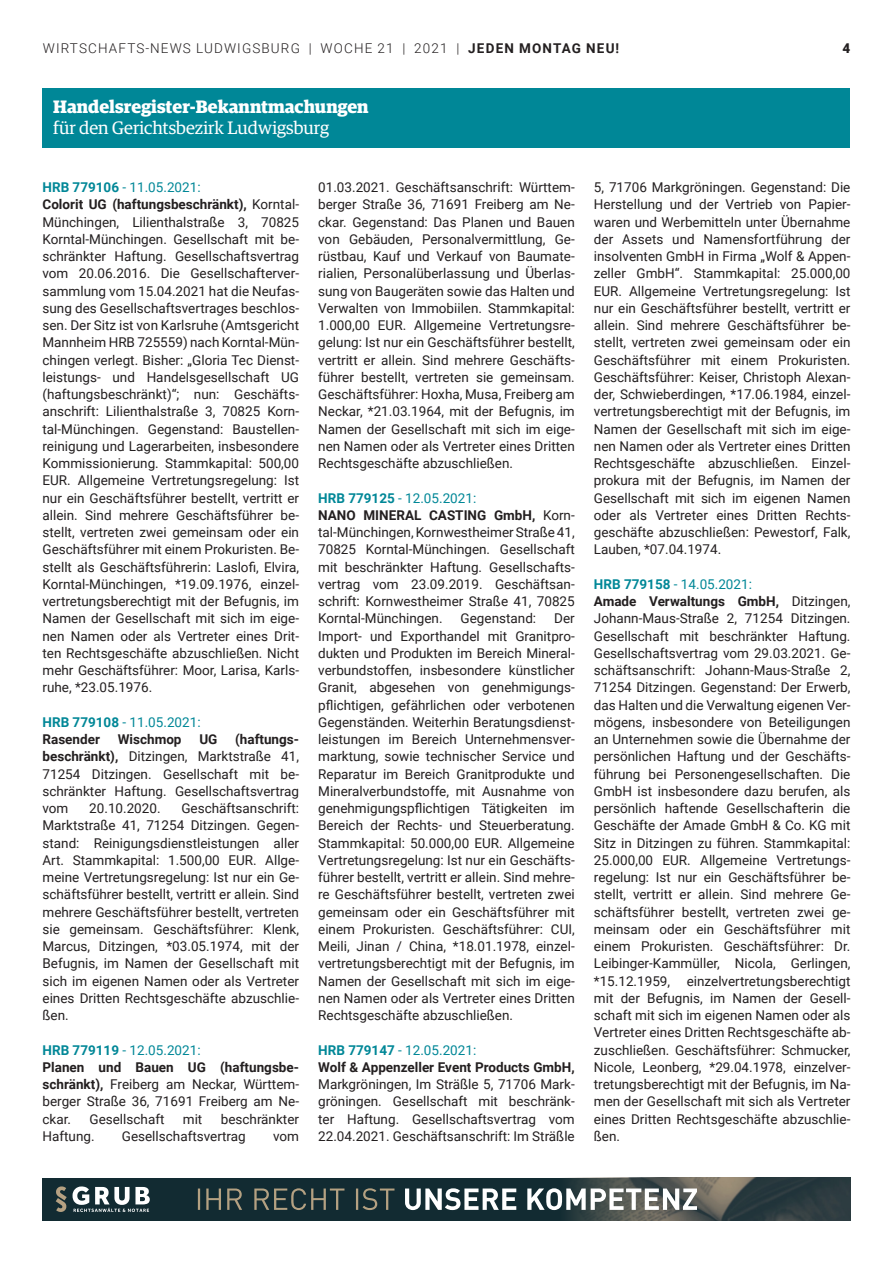
<style>
.page{position:relative;width:893px;height:1263px;background:#fff}
.page>*{position:absolute;margin:0;border:0;box-sizing:border-box;transform-origin:0 0}
.Grundtext{font:700 18px "Guardian Egyp";color:#fff}
.Grundtext-2{font:18px "Guardian Egyp";color:#fff}
.Grundtext-3{font:13.5px/17.2px "Roboto";color:#231f20;text-align:justify}
.HRA-HRB{font:13.5px "Roboto";color:#008797}
.Grundtext-4{font:300 13.5px "Roboto";letter-spacing:.085em;color:#231f20}
.Grundtext-5{font:700 13.5px "Roboto";color:#231f20}
.Grundtext-6{font:900 13.5px "Roboto";color:#231f20}
.s1{font-weight:700}
</style>
<div class="page">
<div style="left:43px;top:88px;width:807px;height:60px;background:#008797"></div>
<div style="left:43px;top:1178px;width:807px;height:42px;background:#122b32"></div>
<img style="left:554px;top:1178px;width:296px;height:42px">
<svg style="left:405px;top:1188px;width:292px;height:22px"></svg>
<svg style="left:198px;top:1188px;width:196px;height:22px"></svg>
<svg style="left:56px;top:1186px;width:11px;height:26px"></svg>
<svg style="left:73px;top:1186px;width:77px;height:26px"></svg>
<p class="Grundtext-4" style="left:43px;top:38px;width:578px">WIRTSCHAFTS-NEWS LUDWIGSBURG | WOCHE 21 | 2021 | <span class="s1">JEDEN MONTAG NEU!</span></p>
<p class="Grundtext-6" style="left:842px;top:38px;width:9px">4</p>
<p class="Grundtext" style="left:53px;top:93px;width:317px">Handelsregister-Bekanntmachungen</p>
<p class="Grundtext-2" style="left:53px;top:116px;width:277px">für den Gerichtsbezirk Ludwigsburg</p>
<p class="HRA-HRB" style="left:43px;top:178px;width:160px"><span class="s1">HRB 779106</span> - 11.05.2021:</p>
<p class="Grundtext-3" style="left:43px;top:195px;width:258px"><span class="s1">Colorit UG (haftungsbeschränkt),</span> Korntal-Münchingen, Lilienthalstraße 3, 70825<br>Korntal-Münchingen. Gesellschaft mit be&shy;schränkter Haftung. Gesellschaftsvertrag vom 20.06.2016. Die Gesellschafterver&shy;sammlung vom 15.04.2021 hat die Neufas&shy;sung des Gesellschaftsvertrages beschlos&shy;sen. Der Sitz ist von Karlsruhe (Amtsgericht Mannheim HRB 725559) nach Korntal-Mün&shy;chingen verlegt. Bisher: „Gloria Tec Dienst&shy;leistungs- und Handelsgesellschaft UG (haftungsbeschränkt)“; nun: Geschäfts&shy;anschrift: Lilienthalstraße 3, 70825 Korn&shy;tal-Münchingen. Gegenstand: Baustellen&shy;reinigung und Lagerarbeiten, insbesondere Kommissionierung. Stammkapital: 500,00<br>EUR. Allgemeine Vertretungsregelung: Ist nur ein Geschäftsführer bestellt, vertritt er allein. Sind mehrere Geschäftsführer be&shy;stellt, vertreten zwei gemeinsam oder ein Geschäftsführer mit einem Prokuristen. Be&shy;stellt als Geschäftsführerin: Laslofi, Elvira, Korntal-Münchingen, *19.09.1976, einzel&shy;vertretungsberechtigt mit der Befugnis, im Namen der Gesellschaft mit sich im eige&shy;nen Namen oder als Vertreter eines Drit&shy;ten Rechtsgeschäfte abzuschließen. Nicht mehr Geschäftsführer: Moor, Larisa, Karls&shy;ruhe, *23.05.1976.</p>
<p class="HRA-HRB" style="left:43px;top:712px;width:160px"><span class="s1">HRB 779108</span> - 11.05.2021:</p>
<p class="Grundtext-5" style="left:43px;top:730px;width:59px">Rasender</p>
<p class="Grundtext-5" style="left:118px;top:730px;width:65px">Wischmop</p>
<p class="Grundtext-5" style="left:199px;top:730px;width:20px">UG</p>
<p class="Grundtext-3" style="left:43px;top:730px;width:258px;text-indent:193px"><span class="s1">(haftungs&shy;beschränkt),</span> Ditzingen, Marktstraße 41, 71254 Ditzingen. Gesellschaft mit be&shy;schränkter Haftung. Gesellschaftsvertrag vom</p>
<p class="Grundtext-3" style="left:43px;top:799px;width:258px;text-indent:139px">Geschäftsanschrift:<br>Marktstraße 41, 71254 Ditzingen. Gegen&shy;stand: Reinigungsdienstleistungen aller Art. Stammkapital: 1.500,00 EUR. Allge&shy;meine Vertretungsregelung: Ist nur ein Ge&shy;schäftsführer bestellt, vertritt er allein. Sind mehrere Geschäftsführer bestellt, vertreten sie gemeinsam. Geschäftsführer: Klenk, Marcus, Ditzingen, *03.05.1974, mit der Befugnis, im Namen der Gesellschaft mit sich im eigenen Namen oder als Vertreter eines Dritten Rechtsgeschäfte abzuschlie&shy;ßen.</p>
<p class="HRA-HRB" style="left:43px;top:1040px;width:160px"><span class="s1">HRB 779119</span> - 12.05.2021:</p>
<p class="Grundtext-3" style="left:43px;top:1058px;width:258px"><span class="s1">Planen und Bauen UG (haftungsbe&shy;schränkt),</span> Freiberg am Neckar, Württem&shy;berger Straße 36, 71691 Freiberg am Ne&shy;ckar.</p>
<p class="Grundtext-3" style="left:89px;top:799px;width:73px">20.10.2020.</p>
<p class="Grundtext-3" style="left:90px;top:1110px;width:76px">Gesellschaft</p>
<p class="Grundtext-3" style="left:183px;top:1110px;width:21px">mit</p>
<p class="Grundtext-3" style="left:221px;top:1110px;width:80px">beschränkter</p>
<p class="Grundtext-3" style="left:43px;top:1127px;width:54px">Haftung.</p>
<p class="Grundtext-3" style="left:122px;top:1127px;width:126px">Gesellschaftsvertrag</p>
<p class="Grundtext-3" style="left:273px;top:1127px;width:27px">vom</p>
<p class="Grundtext-3" style="left:318px;top:178px;width:258px">01.03.2021. Geschäftsanschrift: Württem&shy;berger Straße 36, 71691 Freiberg am Ne&shy;ckar. Gegenstand: Das Planen und Bauen von Gebäuden, Personalvermittlung, Ge&shy;rüstbau, Kauf und Verkauf von Baumate&shy;rialien, Personalüberlassung und Überlas&shy;sung von Baugeräten sowie das Halten und Verwalten von Immobiilen. Stammkapital:<br>1.000,00 EUR. Allgemeine Vertretungsre&shy;gelung: Ist nur ein Geschäftsführer bestellt, vertritt er allein. Sind mehrere Geschäfts&shy;führer bestellt, vertreten sie gemeinsam.<br>Geschäftsführer: Hoxha, Musa, Freiberg am Neckar, *21.03.1964, mit der Befugnis, im Namen der Gesellschaft mit sich im eige&shy;nen Namen oder als Vertreter eines Dritten Rechtsgeschäfte abzuschließen.</p>
<p class="HRA-HRB" style="left:318px;top:488px;width:160px"><span class="s1">HRB 779125</span> - 12.05.2021:</p>
<p class="Grundtext-3" style="left:318px;top:506px;width:258px"><span class="s1">NANO MINERAL CASTING GmbH,</span> Korn&shy;tal-Münchingen, Kornwestheimer Straße 41, 70825 Korntal-Münchingen. Gesellschaft mit beschränkter Haftung. Gesellschafts&shy;vertrag vom 23.09.2019. Geschäftsan&shy;schrift: Kornwestheimer Straße 41, 70825<br>Korntal-Münchingen.</p>
<p class="Grundtext-3" style="left:461px;top:609px;width:77px">Gegenstand:</p>
<p class="Grundtext-3" style="left:318px;top:609px;width:258px;text-indent:236px">Der Import- und Exporthandel mit Granitpro&shy;dukten und Produkten im Bereich Mineral&shy;verbundstoffen, insbesondere künstlicher Granit, abgesehen von genehmigungs&shy;pflichtigen, gefährlichen oder verbotenen Gegenständen. Weiterhin Beratungsdienst&shy;leistungen im Bereich Unternehmensver&shy;marktung, sowie technischer Service und Reparatur im Bereich Granitprodukte und Mineralverbundstoffe, mit Ausnahme von genehmigungspflichtigen Tätigkeiten im Bereich der Rechts- und Steuerberatung.<br>Stammkapital: 50.000,00 EUR. Allgemeine Vertretungsregelung: Ist nur ein Geschäfts&shy;führer bestellt, vertritt er allein. Sind mehre&shy;re Geschäftsführer bestellt, vertreten zwei gemeinsam oder ein Geschäftsführer mit einem Prokuristen. Geschäftsführer: CUI, Meili, Jinan / China, *18.01.1978, einzel&shy;vertretungsberechtigt mit der Befugnis, im Namen der Gesellschaft mit sich im eige&shy;nen Namen oder als Vertreter eines Dritten Rechtsgeschäfte abzuschließen.</p>
<p class="HRA-HRB" style="left:318px;top:1040px;width:160px"><span class="s1">HRB 779147</span> - 12.05.2021:</p>
<p class="Grundtext-3" style="left:318px;top:1058px;width:258px"><span class="s1">Wolf &amp; Appenzeller Event Products GmbH, </span>Markgröningen, Im Sträßle 5, 71706 Mark&shy;gröningen. Gesellschaft mit beschränk&shy;ter Haftung. Gesellschaftsvertrag vom 22.04.2021. Geschäftsanschrift: Im Sträßle</p>
<p class="Grundtext-3" style="left:594px;top:178px;width:258px">5, 71706 Markgröningen. Gegenstand: Die Herstellung und der Vertrieb von Papier&shy;waren und Werbemitteln unter Übernahme der Assets und Namensfortführung der insolventen GmbH in Firma „Wolf &amp; Appen&shy;zeller GmbH“. Stammkapital: 25.000,00<br>EUR. Allgemeine Vertretungsregelung: Ist nur ein Geschäftsführer bestellt, vertritt er allein. Sind mehrere Geschäftsführer be&shy;stellt, vertreten zwei gemeinsam oder ein Geschäftsführer mit einem Prokuristen.<br>Geschäftsführer: Keiser, Christoph Alexan&shy;der, Schwieberdingen, *17.06.1984, einzel&shy;vertretungsberechtigt mit der Befugnis, im Namen der Gesellschaft mit sich im eige&shy;nen Namen oder als Vertreter eines Dritten Rechtsgeschäfte abzuschließen. Einzel&shy;prokura mit der Befugnis, im Namen der Gesellschaft mit sich im eigenen Namen oder als Vertreter eines Dritten Rechts&shy;geschäfte abzuschließen: Pewestorf, Falk, Lauben, *07.04.1974.</p>
<p class="HRA-HRB" style="left:594px;top:574px;width:160px"><span class="s1">HRB 779158</span> - 14.05.2021:</p>
<p class="Grundtext-3" style="left:594px;top:592px;width:258px"><span class="s1">Amade Verwaltungs GmbH,</span> Ditzingen, Johann-Maus-Straße 2, 71254 Ditzingen.<br>Gesellschaft mit beschränkter Haftung.<br>Gesellschaftsvertrag vom 29.03.2021. Ge&shy;schäftsanschrift: Johann-Maus-Straße 2, 71254 Ditzingen. Gegenstand: Der Erwerb, das Halten und die Verwaltung eigenen Ver&shy;mögens, insbesondere von Beteiligungen an Unternehmen sowie die Übernahme der persönlichen Haftung und der Geschäfts&shy;führung bei Personengesellschaften. Die GmbH ist insbesondere dazu berufen, als persönlich haftende Gesellschafterin die Geschäfte der Amade GmbH &amp; Co. KG mit Sitz in Ditzingen zu führen. Stammkapital:<br>25.000,00 EUR. Allgemeine Vertretungs&shy;regelung: Ist nur ein Geschäftsführer be&shy;stellt, vertritt er allein. Sind mehrere Ge&shy;schäftsführer bestellt, vertreten zwei ge&shy;meinsam oder ein Geschäftsführer mit einem Prokuristen. Geschäftsführer: Dr.<br>Leibinger-Kammüller, Nicola, Gerlingen, *15.12.1959, einzelvertretungsberechtigt mit der Befugnis, im Namen der Gesell&shy;schaft mit sich im eigenen Namen oder als Vertreter eines Dritten Rechtsgeschäfte ab&shy;zuschließen. Geschäftsführer: Schmucker, Nicole, Leonberg, *29.04.1978, einzelver&shy;tretungsberechtigt mit der Befugnis, im Na&shy;men der Gesellschaft mit sich als Vertreter eines Dritten Rechtsgeschäfte abzuschlie&shy;ßen.</p>
</div>
